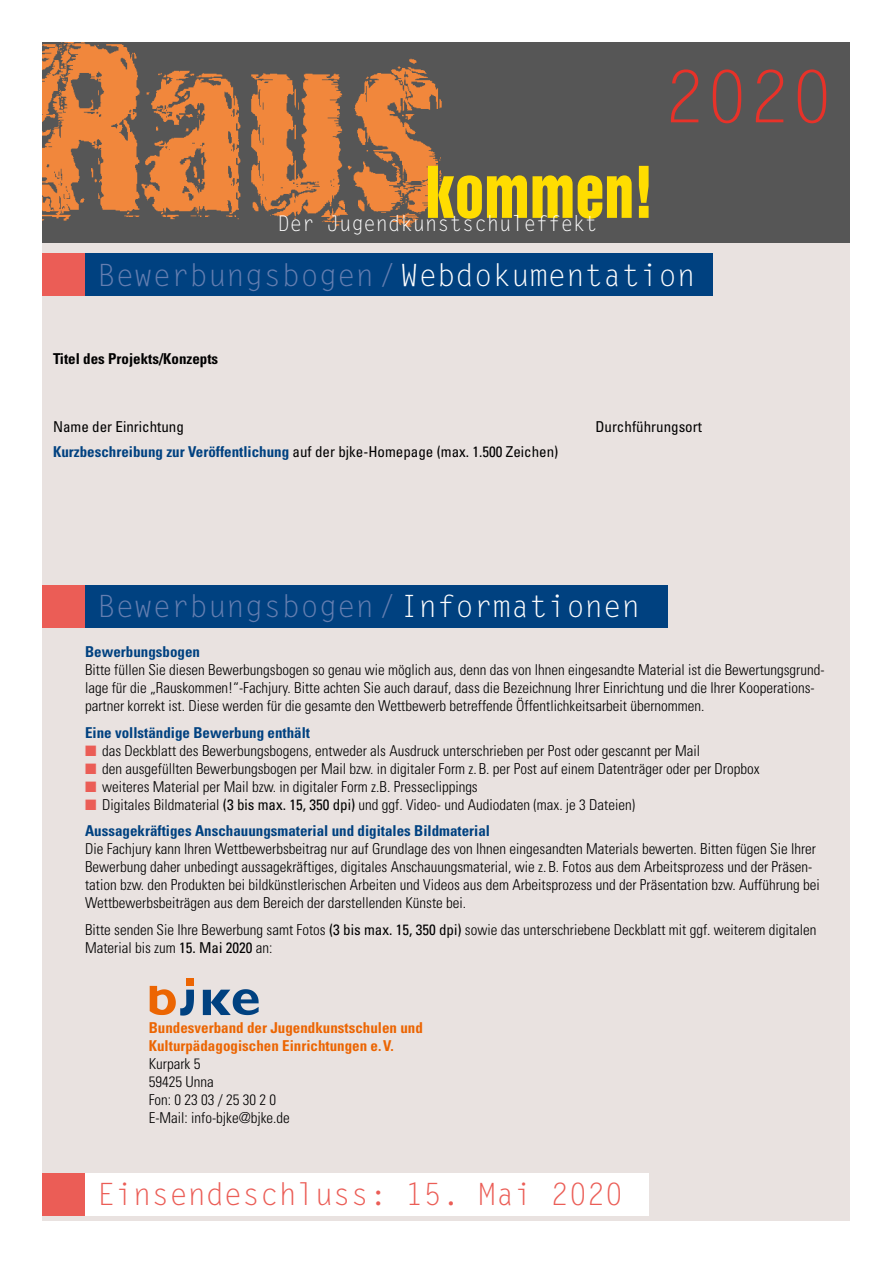
<style>
.page{position:relative;width:893px;height:1263px;background:#fff}
.page>*{position:absolute;margin:0;border:0;box-sizing:border-box;transform-origin:0 0}
.t1{font:72px "Letter Gothic Std";color:#e73229}
.t2{font:65.1px "Helvetica Inserat LT Std";color:#fd0;scale:.9 1}
.t3{font:30.75px "Letter Gothic Std";color:#647eb0}
.t4{font:30.75px "Letter Gothic Std";letter-spacing:-.01em;color:#eb5d56}
.t5{font:21.6px "Letter Gothic Std";color:#fff;scale:.95 1}
.t6{font:300 condensed 15px/18px "Univers LT Std";color:#000}
.t7{font:condensed 15px "Univers LT Std";color:#000}
.t8{font:700 condensed 15px/18px "Univers LT Std";color:#ec6502}
.t9{font:700 condensed 15px "Univers LT Std";color:#004180}
.t10{font:700 condensed 15px "Univers LT Std";color:#000}
.s1{color:#fff}
.s2{font-weight:700;color:#004180}
.s3{color:#eb5d56}
.s4{font-weight:400}
</style>
<div class="page">
<div style="left:43px;top:43px;width:807px;height:1177px;background:#e9e2e0"></div>
<div style="left:42px;top:43px;width:808px;height:200px;background:#565656"></div>
<img style="left:43px;top:43px;width:399px;height:185px">
<div style="left:43px;top:254px;width:670px;height:42px;background:#004180"></div>
<div style="left:43px;top:254px;width:42px;height:42px;background:#eb5d56"></div>
<div style="left:43px;top:585px;width:625px;height:43px;background:#004180"></div>
<div style="left:43px;top:585px;width:42px;height:43px;background:#eb5d56"></div>
<div style="left:43px;top:1173px;width:605px;height:43px;background:#fff"></div>
<div style="left:43px;top:1173px;width:42px;height:43px;background:#eb5d56"></div>
<div style="left:186px;top:978px;width:8px;height:8px;background:#ec6502"></div>
<svg style="left:150px;top:986px;width:44px;height:29px"></svg>
<svg style="left:203px;top:989px;width:56px;height:26px"></svg>
<h2 class="t2" style="left:426px;top:153px;width:255px">kommen!</h2>
<h3 class="t5" style="left:277px;top:211px;width:338px">Der Jugendkunstschuleffekt</h3>
<h1 class="t1" style="left:663px;top:55px;width:172px">2020</h1>
<h3 class="t3" style="left:97px;top:257px;width:600px">Bewerbungsbogen/<span class="s1">Webdokumentation</span></h3>
<p class="t10" style="left:53px;top:349px;width:167px">Titel des Projekts/Konzepts</p>
<p class="t7" style="left:53px;top:417px;width:132px">Name der Einrichtung</p>
<p class="t7" style="left:595px;top:417px;width:108px">Durchführungsort</p>
<p class="t7" style="left:53px;top:442px;width:507px"><span class="s2">Kurzbeschreibung zur Veröffentlichung</span> auf der bjke-Homepage (max. 1.500 Zeichen)</p>
<h3 class="t3" style="left:97px;top:589px;width:544px">Bewerbungsbogen/<span class="s1">Informationen</span></h3>
<p class="t9" style="left:85px;top:643px;width:116px">Bewerbungsbogen</p>
<p class="t6" style="left:85px;top:661px;width:741px">Bitte füllen Sie diesen Bewerbungsbogen so genau wie möglich aus, denn das von Ihnen eingesandte Material ist die Bewertungsgrund&shy;lage für die „Rauskommen!“-Fachjury. Bitte achten Sie auch darauf, dass die Bezeichnung Ihrer Einrichtung und die Ihrer Kooperations&shy;partner korrekt ist. Diese werden für die gesamte den Wettbewerb betreffende Öffentlichkeitsarbeit übernommen.</p>
<p class="t9" style="left:85px;top:723px;width:226px">Eine vollständige Bewerbung enthält</p>
<p class="t6" style="left:85px;top:741px;width:617px"><span class="s3">■</span> das Deckblatt des Bewerbungsbogens, entweder als Ausdruck unterschrieben per Post oder gescannt per Mail</p>
<p class="t6" style="left:85px;top:759px;width:676px"><span class="s3">■</span> den ausgefüllten Bewerbungsbogen per Mail bzw. in digitaler Form z.B. per Post auf einem Datenträger oder per Dropbox</p>
<p class="t6" style="left:85px;top:777px;width:394px"><span class="s3">■</span> weiteres Material per Mail bzw. in digitaler Form z.B. Presseclippings</p>
<p class="t6" style="left:85px;top:791px;width:552px;line-height:26.5px"><span class="s3">■</span> Digitales Bildmaterial <span class="s4">(3 bis max. 15, 350 dpi)</span> und ggf. Video- und Audiodaten (max. je 3 Dateien)<br><span class="s2">Aussagekräftiges Anschauungsmaterial und digitales Bildmaterial</span></p>
<p class="t6" style="left:85px;top:840px;width:736px">Die Fachjury kann Ihren Wettbewerbsbeitrag nur auf Grundlage des von Ihnen eingesandten Materials bewerten. Bitten fügen Sie Ihrer Bewerbung daher unbedingt aussagekräftiges, digitales Anschauungsmaterial, wie z.B. Fotos aus dem Arbeitsprozess und der Präsen&shy;tation bzw. den Produkten bei bildkünstlerischen Arbeiten und Videos aus dem Arbeitsprozess und der Präsentation bzw. Aufführung bei Wettbewerbsbeiträgen aus dem Bereich der darstellenden Künste bei.</p>
<p class="t6" style="left:85px;top:920px;width:733px">Bitte senden Sie Ihre Bewerbung samt Fotos <span class="s4">(3 bis max. 15, 350 dpi)</span> sowie das unterschriebene Deckblatt mit ggf. weiterem digitalen<br>Material bis zum <span class="s4">15. Mai 2020</span> an:</p>
<p class="t8" style="left:149px;top:1019px;width:276px">Bundesverband der Jugendkunstschulen und<br>Kulturpädagogischen Einrichtungen e.V.</p>
<p class="t6" style="left:149px;top:1055px;width:143px">Kurpark 5<br>59425 Unna<br>Fon: 0 23 03 / 25 30 2 0<br>E-Mail: info-bjke@bjke.de</p>
<h3 class="t4" style="left:97px;top:1177px;width:528px">Einsendeschluss: 15. Mai 2020</h3>
</div>
